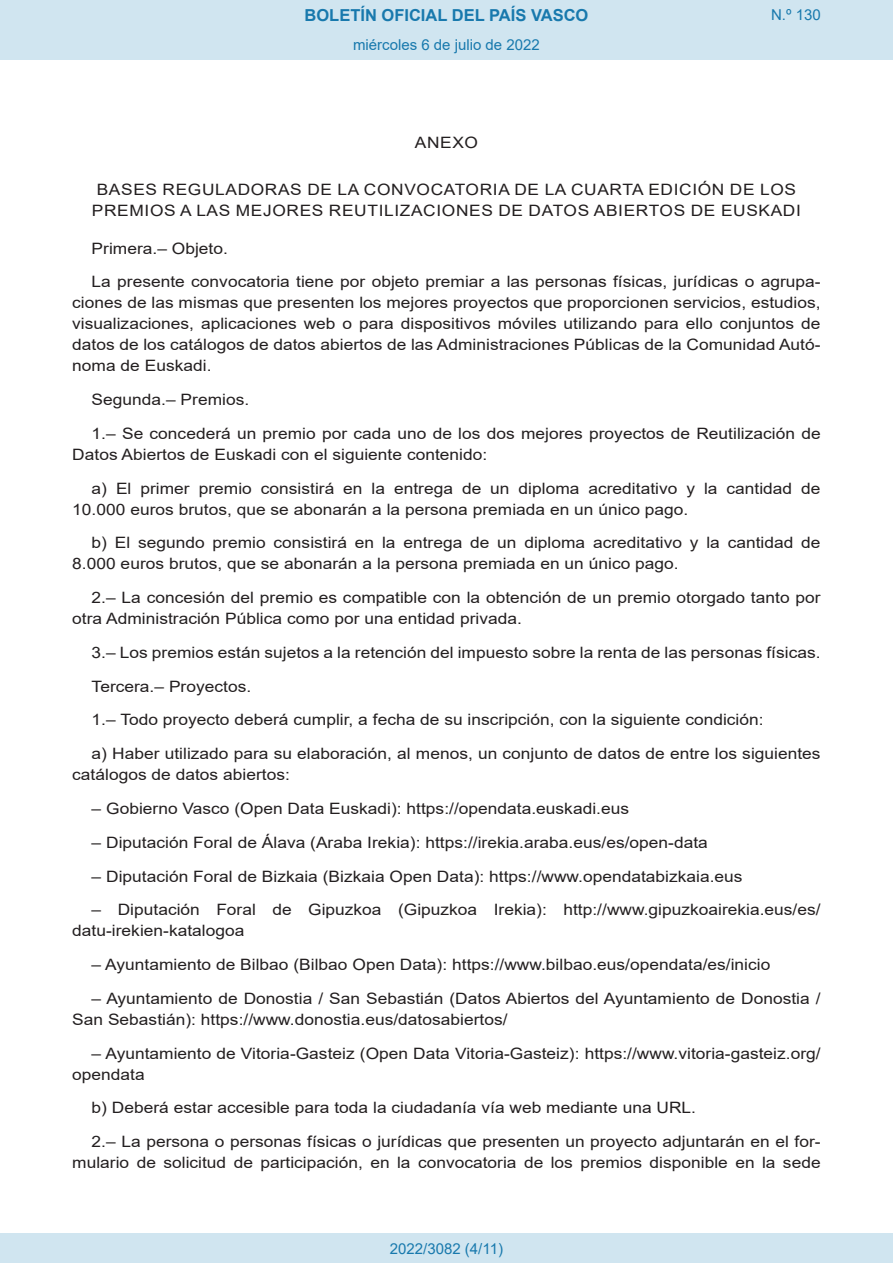
<style>
.page{position:relative;width:893px;height:1263px;background:#fff}
.page>*{position:absolute;margin:0;border:0;box-sizing:border-box;transform-origin:0 0}
.t1{font:700 16.5px "Arial";color:#1879ad}
.BOPVDetalle{font:15.6px/21px "Arial";color:#231f20;scale:1.11 1}
.BOPVClave{font:15.6px/21px "Arial";letter-spacing:.035em;color:#231f20;text-align:center;scale:1.11 1}
.Paginacion_Centro{font:15px "Arial";color:#1879ad}
</style>
<div class="page">
<div style="left:0;top:0;width:893px;height:60px;background:#d0e5f0"></div>
<div style="left:0;top:1233px;width:893px;height:30px;background:#d0e5f0"></div>
<p class="t1" style="left:305px;top:3px;width:285px">BOLETÍN OFICIAL DEL PAÍS VASCO</p>
<p class="Paginacion_Centro" style="left:353px;top:35px;width:188px">miércoles 6 de julio de 2022</p>
<p class="Paginacion_Centro" style="left:771px;top:5px;width:51px">N.º 130</p>
<p class="BOPVClave" style="left:415px;top:132px;width:58px">ANEXO</p>
<p class="BOPVClave" style="left:92px;top:179px;width:640px">BASES REGULADORAS DE LA CONVOCATORIA DE LA CUARTA EDICIÓN DE LOS<br>PREMIOS A LAS MEJORES REUTILIZACIONES DE DATOS ABIERTOS DE EUSKADI</p>
<p class="BOPVDetalle" style="left:92px;top:238px;width:124px">Primera.– Objeto.</p>
<p class="BOPVDetalle" style="left:72px;top:271px;width:676px;text-align:justify;text-indent:19px">La presente convocatoria tiene por objeto premiar a las personas físicas, jurídicas o agrupa&shy;ciones de las mismas que presenten los mejores proyectos que proporcionen servicios, estudios, visualizaciones, aplicaciones web o para dispositivos móviles utilizando para ello conjuntos de datos de los catálogos de datos abiertos de las Administraciones Públicas de la Comunidad Autó&shy;noma de Euskadi.</p>
<p class="BOPVDetalle" style="left:92px;top:389px;width:143px">Segunda.– Premios.</p>
<p class="BOPVDetalle" style="left:72px;top:423px;width:676px;text-indent:19px">1.– Se concederá un premio por cada uno de los dos mejores proyectos de Reutilización de<br>Datos Abiertos de Euskadi con el siguiente contenido:</p>
<p class="BOPVDetalle" style="left:72px;top:478px;width:676px;text-indent:19px">a) El primer premio consistirá en la entrega de un diploma acreditativo y la cantidad de<br>10.000 euros brutos, que se abonarán a la persona premiada en un único pago.</p>
<p class="BOPVDetalle" style="left:72px;top:532px;width:676px;text-indent:19px">b) El segundo premio consistirá en la entrega de un diploma acreditativo y la cantidad de<br>8.000 euros brutos, que se abonarán a la persona premiada en un único pago.</p>
<p class="BOPVDetalle" style="left:72px;top:587px;width:676px;text-indent:19px">2.– La concesión del premio es compatible con la obtención de un premio otorgado tanto por otra Administración Pública como por una entidad privada.</p>
<p class="BOPVDetalle" style="left:92px;top:642px;width:658px">3.– Los premios están sujetos a la retención del impuesto sobre la renta de las personas físicas.</p>
<p class="BOPVDetalle" style="left:92px;top:676px;width:145px">Tercera.– Proyectos.</p>
<p class="BOPVDetalle" style="left:92px;top:709px;width:607px">1.– Todo proyecto deberá cumplir, a fecha de su inscripción, con la siguiente condición:</p>
<p class="BOPVDetalle" style="left:72px;top:743px;width:676px;text-indent:19px">a) Haber utilizado para su elaboración, al menos, un conjunto de datos de entre los siguientes catálogos de datos abiertos:</p>
<p class="BOPVDetalle" style="left:92px;top:798px;width:486px">– Gobierno Vasco (Open Data Euskadi): https://opendata.euskadi.eus</p>
<p class="BOPVDetalle" style="left:92px;top:832px;width:557px">– Diputación Foral de Álava (Araba Irekia): https://irekia.araba.eus/es/open-data</p>
<p class="BOPVDetalle" style="left:92px;top:865px;width:588px">– Diputación Foral de Bizkaia (Bizkaia Open Data): https://www.opendatabizkaia.eus</p>
<p class="BOPVDetalle" style="left:72px;top:899px;width:676px;text-indent:19px">– Diputación Foral de Gipuzkoa (Gipuzkoa Irekia): http://www.gipuzkoairekia.eus/es/ datu-irekien-katalogoa</p>
<p class="BOPVDetalle" style="left:92px;top:954px;width:613px">– Ayuntamiento de Bilbao (Bilbao Open Data): https://www.bilbao.eus/opendata/es/inicio</p>
<p class="BOPVDetalle" style="left:72px;top:988px;width:676px;text-indent:19px">– Ayuntamiento de Donostia / San Sebastián (Datos Abiertos del Ayuntamiento de Donostia /<br>San Sebastián): https://www.donostia.eus/datosabiertos/</p>
<p class="BOPVDetalle" style="left:72px;top:1042px;width:676px;text-indent:19px">– Ayuntamiento de Vitoria-Gasteiz (Open Data Vitoria-Gasteiz): https://www.vitoria-gasteiz.org/ opendata</p>
<p class="BOPVDetalle" style="left:92px;top:1097px;width:546px">b) Deberá estar accesible para toda la ciudadanía vía web mediante una URL.</p>
<p class="BOPVDetalle" style="left:72px;top:1131px;width:676px;text-align:right">2.– La persona o personas físicas o jurídicas que presenten un proyecto adjuntarán en el for&shy;mulario de solicitud de participación, en la convocatoria de los premios disponible en la sede</p>
<p class="Paginacion_Centro" style="left:390px;top:1238px;width:115px">2022/3082 (4/11)</p>
</div>
